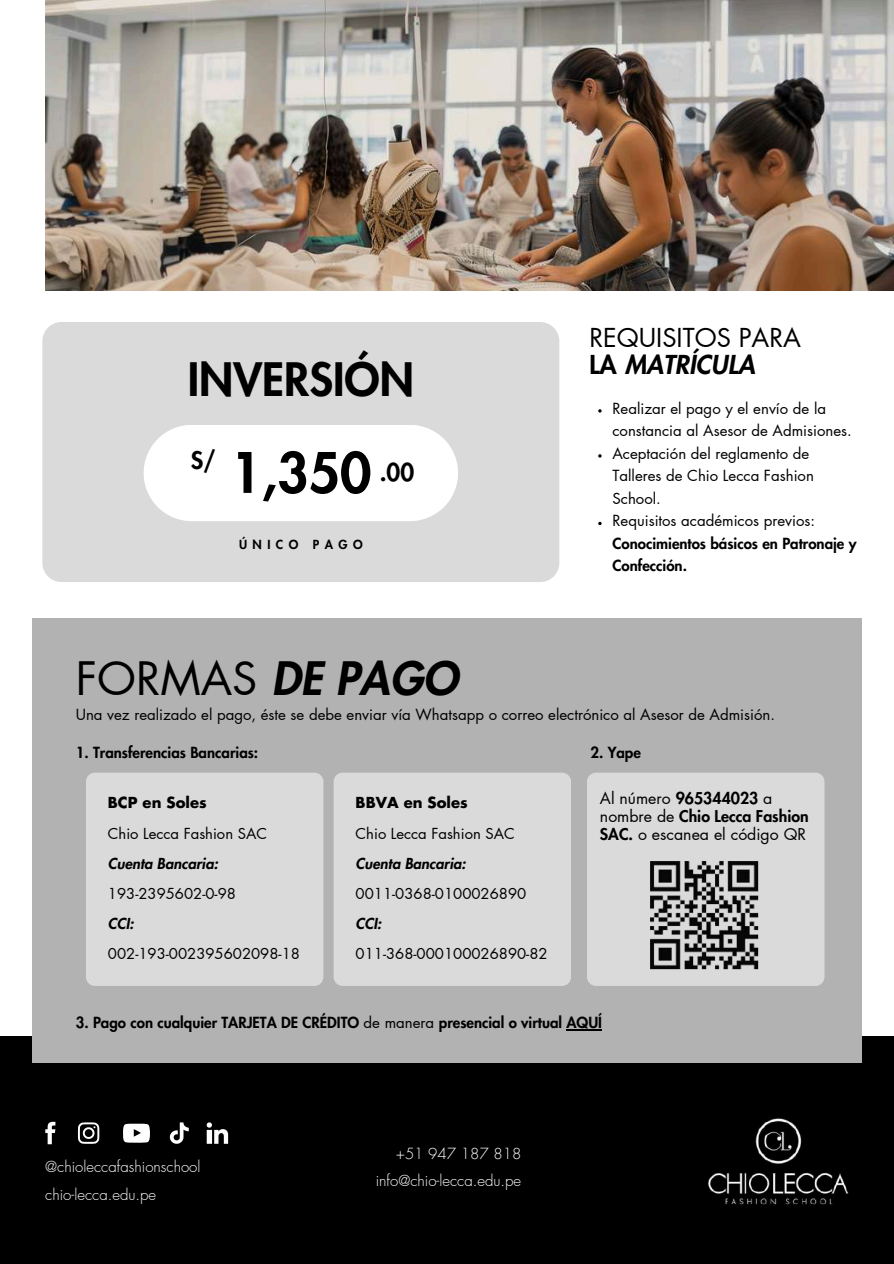
<style>
.page{position:relative;width:894px;height:1264px;background:#fff}
.page>*{position:absolute;margin:0;border:0;box-sizing:border-box;transform-origin:0 0}
.t1{font:800 54.15px "Futura LT Pro";color:#000}
.t2{font:45px "Futura LT Pro";color:#000}
.t3{font:800 45px "Futura LT Pro";color:#000}
.t4{font:25.5px/27px "Futura LT Pro";color:#000}
.t5{font:800 23.85px "Futura LT Pro";color:#000}
.t6{font:15.9px/18.3px "Futura LT Pro";color:#000}
.t7{font:15px/22.5px "Futura LT Pro";color:#000}
.t8{font:800 15px/22.5px "Futura LT Pro";color:#000}
.t9{font:300 15px "Futura LT Pro";color:#fff}
.t10{font:14.85px "Futura LT Pro";color:#000}
.t11{font:italic 800 14.85px "Futura LT Pro";color:#000}
.t12{font:700 14.85px "Futura LT Pro";color:#000}
.t13{font:800 12.3px "Futura LT Pro";letter-spacing:.445em;color:#000}
.s1{font-weight:800}
.s2{font-weight:800;font-style:italic}
.s3{font-weight:400}
</style>
<div class="page">
<div style="left:0;top:1036px;width:893px;height:227px;background:#000"></div>
<div style="left:42px;top:322px;width:517px;height:260px;background:#dadada;border-radius:19px"></div>
<div style="left:32px;top:618px;width:829px;height:444px;background:#b2b2b2"></div>
<div style="left:86px;top:772px;width:237px;height:213px;background:#dadada;border-radius:9px"></div>
<div style="left:333px;top:772px;width:238px;height:213px;background:#dadada;border-radius:9px"></div>
<div style="left:586px;top:772px;width:238px;height:213px;background:#dadada;border-radius:9px"></div>
<img style="left:650px;top:861px;width:109px;height:109px">
<hr style="left:566px;top:1029px;width:36px;height:1px;background:#000">
<div style="left:144px;top:425px;width:314px;height:96px;background:#fff"></div>
<img style="left:45px;top:0;width:848px;height:290px">
<img style="left:708px;top:1118px;width:141px;height:87px">
<svg style="left:45px;top:1121px;width:10px;height:23px"></svg>
<svg style="left:207px;top:1122px;width:21px;height:21px"></svg>
<svg style="left:170px;top:1122px;width:19px;height:21px"></svg>
<svg style="left:123px;top:1123px;width:27px;height:19px"></svg>
<svg style="left:78px;top:1122px;width:21px;height:21px"></svg>
<h2 class="t3" style="left:188px;top:359px;width:227px">INVERSIÓN</h2>
<h3 class="t5" style="left:191px;top:449px;width:27px">S/</h3>
<h1 class="t1" style="left:230px;top:448px;width:143px">1,350</h1>
<h3 class="t5" style="left:379px;top:461px;width:36px">.00</h3>
<p class="t13" style="left:239px;top:539px;width:125px">ÚNICO PAGO</p>
<h3 class="t4" style="left:589px;top:325px;width:213px">REQUISITOS PARA<br><span class="s1">LA</span> <span class="s2">MATRÍCULA</span></h3>
<p class="t7" style="left:612px;top:397px;width:241px">Realizar el pago y el envío de la constancia al Asesor de Admisiones.<br>Aceptación del reglamento de<br>Talleres de Chio Lecca Fashion<br>School.<br>Requisitos académicos previos:</p>
<p class="t8" style="left:612px;top:532px;width:245px">Conocimientos básicos en Patronaje y<br>Confección.</p>
<h2 class="t2" style="left:76px;top:657px;width:384px">FORMAS <span class="s2">DE PAGO</span></h2>
<p class="t7" style="left:76px;top:703px;width:700px">Una vez realizado el pago, éste se debe enviar vía Whatsapp o correo electrónico al Asesor de Admisión.</p>
<p class="t8" style="left:76px;top:741px;width:184px">1. Transferencias Bancarias:</p>
<p class="t8" style="left:590px;top:741px;width:52px">2. Yape</p>
<p class="t12" style="left:108px;top:796px;width:100px">BCP en Soles</p>
<p class="t10" style="left:108px;top:826px;width:160px">Chio Lecca Fashion SAC</p>
<p class="t11" style="left:108px;top:856px;width:112px">Cuenta Bancaria:</p>
<p class="t10" style="left:108px;top:886px;width:129px">193-2395602-0-98</p>
<p class="t11" style="left:108px;top:916px;width:27px">CCI:</p>
<p class="t10" style="left:108px;top:947px;width:193px">002-193-002395602098-18</p>
<p class="t12" style="left:355px;top:796px;width:113px">BBVA en Soles</p>
<p class="t10" style="left:355px;top:826px;width:160px">Chio Lecca Fashion SAC</p>
<p class="t11" style="left:355px;top:856px;width:112px">Cuenta Bancaria:</p>
<p class="t10" style="left:355px;top:886px;width:172px">0011-0368-0100026890</p>
<p class="t11" style="left:355px;top:916px;width:27px">CCI:</p>
<p class="t10" style="left:355px;top:947px;width:193px">011-368-000100026890-82</p>
<p class="t6" style="left:599px;top:789px;width:210px">Al número <span class="s1">965344023</span> a nombre de <span class="s1">Chio Lecca Fashion<br>SAC.</span> o escanea el código QR</p>
<p class="t8" style="left:76px;top:1012px;width:527px">3. Pago con cualquier TARJETA DE CRÉDITO <span class="s3">de manera</span> presencial o virtual AQUÍ</p>
<p class="t9" style="left:45px;top:1159px;width:157px">@chioleccafashionschool</p>
<p class="t9" style="left:45px;top:1187px;width:112px">chio-lecca.edu.pe</p>
<p class="t9" style="left:395px;top:1146px;width:127px">+51 947 187 818</p>
<p class="t9" style="left:375px;top:1173px;width:147px">info@chio-lecca.edu.pe</p>
</div>
